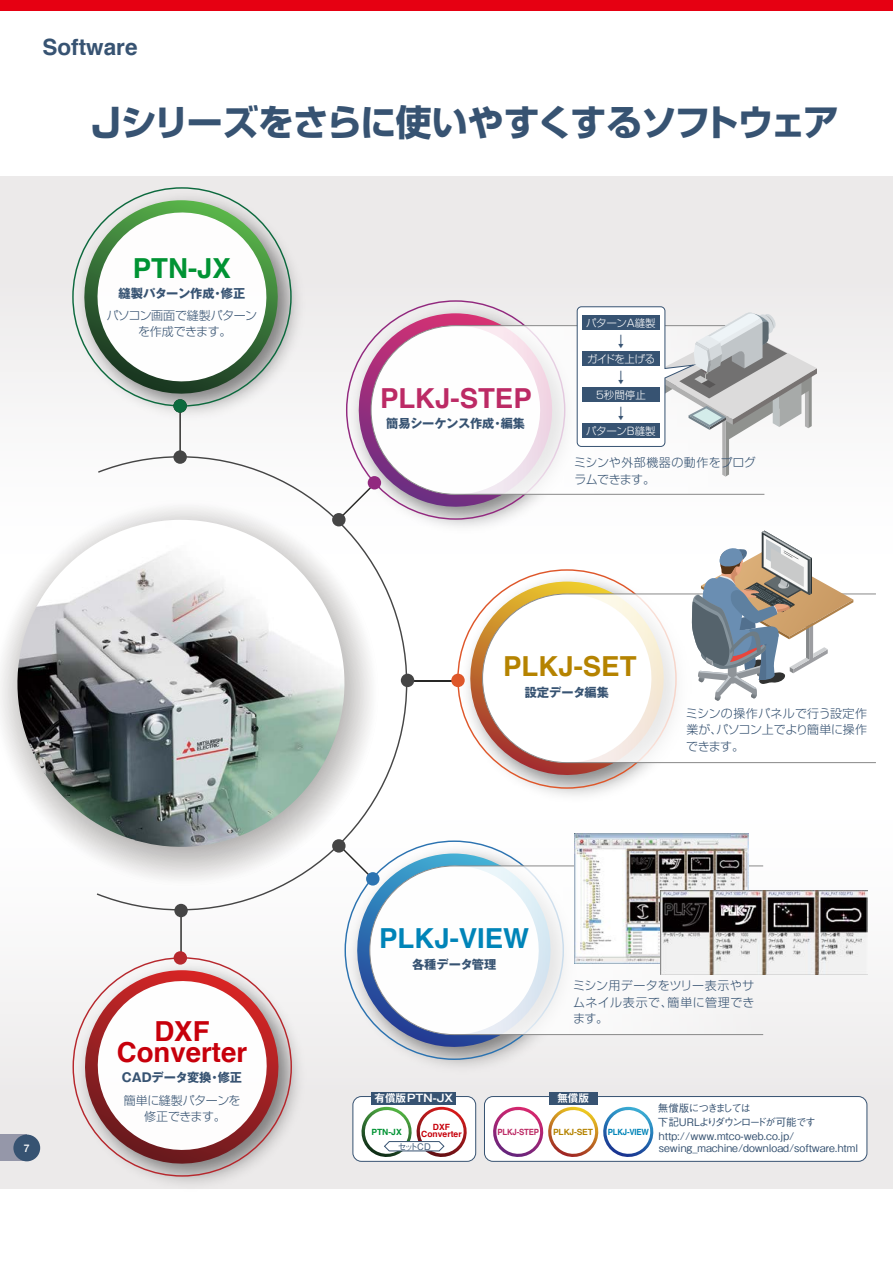
<style>
.page{position:relative;width:893px;height:1263px;background:#fff}
.page>*{position:absolute;margin:0;border:0;box-sizing:border-box;transform-origin:0 0}
.t1{font:700 36px "Shin Go Pro";letter-spacing:-.04em;color:#375372}
.t2{font:700 27.6px/20.4px "Helvetica";color:#c7000b;text-align:center}
.t3{font:700 27.6px "Helvetica";color:#0084b8}
.t4{font:700 27.6px "Helvetica";color:#bc2a65}
.t5{font:700 27.6px "Helvetica";color:#b58300}
.t6{font:700 27.6px "Helvetica";color:#009333}
.t7{font:700 22.5px "Helvetica";color:#375372}
.t8{font:300 15px "Shin Go Pro";color:#375372}
.t9{font:700 12.3px "Gothic MB101 Pro";color:#375372}
.t10{font:700 12.3px "Gothic MB101 Pro";letter-spacing:-.02em;color:#375372}
.t11{font:300 12px/16.5px "Shin Go Pro";letter-spacing:-.02em;color:#375372;text-align:justify}
.t12{font:500 10.5px/13.6px "Gothic BBB Pro";color:#375372}
.t13{font:300 10.5px "Shin Go Pro";letter-spacing:-.035em;color:#fff}
.t14{font:700 10.5px "Gothic MB101 Pro De";color:#fff}
.t15{font:300 10.5px "Shin Go Pro";letter-spacing:-.06em;color:#fff}
.t16{font:500 10.5px "Helvetica Neue";color:#fff}
.t17{font:500 9px "Gothic BBB Pro";letter-spacing:-.16em;color:#375372}
.t18{font:700 8.55px/7.1px "Helvetica";color:#c7000b;text-align:center}
.t19{font:700 8.55px "Helvetica";letter-spacing:-.025em;color:#bc2a65;scale:.92 1}
.t20{font:700 8.55px "Helvetica";letter-spacing:-.025em;color:#0084b8;scale:.92 1}
.t21{font:700 8.55px "Helvetica";letter-spacing:-.025em;color:#b58300}
.t22{font:700 8.55px "Helvetica";color:#009333}
.s1{font-size:39.6px}
</style>
<div class="page">
<div style="left:0;top:177px;width:893px;height:1011px;background:linear-gradient(to bottom,#f7f6f6,#f5f5f5)"></div>
<img style="left:67px;top:183px;width:245px;height:245px">
<img style="left:453px;top:565px;width:245px;height:244px">
<img style="left:340px;top:836px;width:245px;height:245px">
<img style="left:68px;top:953px;width:244px;height:236px">
<img style="left:342px;top:296px;width:244px;height:245px">
<svg style="left:0;top:500px;width:97px;height:385px"></svg>
<svg style="left:97px;top:456px;width:310px;height:454px"></svg>
<svg style="left:457px;top:569px;width:220px;height:220px"></svg>
<svg style="left:346px;top:300px;width:219px;height:220px;background:#e8e1e6"></svg>
<svg style="left:72px;top:187px;width:220px;height:220px"></svg>
<svg style="left:345px;top:840px;width:219px;height:220px"></svg>
<svg style="left:73px;top:957px;width:219px;height:220px;fill:#f6f6f6"></svg>
<svg style="left:337px;top:313px;width:227px;height:208px"></svg>
<hr style="left:408px;top:680px;width:50px;height:2px;background:#1d1d1b">
<svg style="left:339px;top:845px;width:224px;height:214px"></svg>
<hr style="left:180px;top:910px;width:2px;height:48px;background:#1d1d1b">
<hr style="left:179px;top:406px;width:2px;height:52px;background:#1d1d1b">
<svg style="left:173px;top:450px;width:14px;height:14px"></svg>
<div style="left:332px;top:513px;width:14px;height:13px;background:#454545;border-radius:50%"></div>
<svg style="left:368px;top:476px;width:13px;height:13px"></svg>
<div style="left:173px;top:399px;width:14px;height:14px;background:#0d6a3e;border-radius:50%"></div>
<svg style="left:401px;top:674px;width:13px;height:13px"></svg>
<svg style="left:451px;top:674px;width:14px;height:13px"></svg>
<svg style="left:366px;top:872px;width:13px;height:13px"></svg>
<div style="left:174px;top:904px;width:14px;height:13px;background:#454545;border-radius:50%"></div>
<svg style="left:174px;top:951px;width:13px;height:14px"></svg>
<svg style="left:482px;top:593px;width:394px;height:170px"></svg>
<svg style="left:369px;top:865px;width:395px;height:170px"></svg>
<svg style="left:370px;top:325px;width:395px;height:170px"></svg>
<img style="left:0;top:520px;width:367px;height:350px">
<svg style="left:576px;top:306px;width:241px;height:171px"></svg>
<div style="left:582px;top:316px;width:78px;height:14px;background:#375372"></div>
<div style="left:582px;top:352px;width:78px;height:14px;background:#375372"></div>
<div style="left:582px;top:388px;width:78px;height:14px;background:#375372"></div>
<div style="left:582px;top:424px;width:78px;height:14px;background:#375372"></div>
<img style="left:575px;top:833px;width:173px;height:130px">
<img style="left:660px;top:891px;width:207px;height:84px">
<svg style="left:691px;top:531px;width:162px;height:170px"></svg>
<div style="left:353px;top:1096px;width:123px;height:65px;background:#fff;border-radius:9px"></div>
<div style="left:353px;top:1096px;width:123px;height:65px;border:1px solid #375372;border-radius:9px"></div>
<div style="left:484px;top:1096px;width:383px;height:65px;background:#fff;border-radius:9px"></div>
<div style="left:484px;top:1096px;width:383px;height:65px;border:1px solid #375372;border-radius:9px"></div>
<svg style="left:490px;top:1107px;width:166px;height:53px"></svg>
<svg style="left:358px;top:1106px;width:112px;height:54px"></svg>
<div style="left:372px;top:1092px;width:84px;height:12px;background:#375372"></div>
<div style="left:549px;top:1092px;width:48px;height:12px;background:#375372"></div>
<div style="left:0;top:0;width:893px;height:10px;background:#e60012"></div>
<div style="left:0;top:1134px;width:27px;height:27px;background:#9597a9"></div>
<div style="left:13px;top:1134px;width:27px;height:27px;background:#375372;border-radius:50%"></div>
<h3 class="t7" style="left:43px;top:29px;width:97px">Software</h3>
<h1 class="t1" style="left:92px;top:94px;width:749px"><span class="s1">J</span>シリーズをさらに使いやすくするソフトウェア</h1>
<h2 class="t6" style="left:133px;top:246px;width:100px">PTN-JX</h2>
<p class="t9" style="left:119px;top:283px;width:128px">縫製パターン作成・修正</p>
<p class="t11" style="left:107px;top:306px;width:152px;text-align:center">パソコン画面で縫製パターンを作成できます。</p>
<h2 class="t4" style="left:380px;top:376px;width:153px">PLKJ-STEP</h2>
<p class="t10" style="left:386px;top:413px;width:141px">簡易シーケンス作成・編集</p>
<p class="t13" style="left:586px;top:314px;width:71px">パターンA縫製</p>
<p class="t8" style="left:614px;top:329px;width:16px">↓</p>
<p class="t15" style="left:587px;top:350px;width:70px">ガイドを上げる</p>
<p class="t8" style="left:614px;top:365px;width:16px">↓</p>
<p class="t13" style="left:595px;top:386px;width:53px">５秒間停止</p>
<p class="t8" style="left:614px;top:401px;width:16px">↓</p>
<p class="t13" style="left:586px;top:422px;width:71px">パターンB縫製</p>
<p class="t11" style="left:574px;top:453px;width:183px">ミシンや外部機器の動作をプログラムできます。</p>
<h2 class="t5" style="left:503px;top:644px;width:135px">PLKJ-SET</h2>
<p class="t9" style="left:525px;top:682px;width:86px">設定データ編集</p>
<p class="t11" style="left:686px;top:703px;width:183px">ミシンの操作パネルで行う設定作業が、パソコン上でより簡単に操作できます。</p>
<p class="t16" style="left:24px;top:1139px;width:7px">7</p>
<h2 class="t2" style="left:117px;top:1021px;width:132px">DXF<br>Converter</h2>
<p class="t9" style="left:122px;top:1067px;width:122px">CADデータ変換・修正</p>
<p class="t11" style="left:124px;top:1090px;width:118px;text-align:center">簡単に縫製パターンを修正できます。</p>
<h2 class="t3" style="left:379px;top:916px;width:152px">PLKJ-VIEW</h2>
<p class="t9" style="left:412px;top:954px;width:86px">各種データ管理</p>
<p class="t11" style="left:573px;top:976px;width:183px">ミシン用データをツリー表示やサムネイル表示で、簡単に管理できます。</p>
<p class="t14" style="left:374px;top:1089px;width:80px">有償版PTN-JX</p>
<p class="t14" style="left:557px;top:1089px;width:33px">無償版</p>
<p class="t12" style="left:658px;top:1100px;width:159px">無償版につきましては<br>下記URLよりダウンロードが可能ですhttp://www.mtco-web.co.jp/</p>
<p class="t22" style="left:371px;top:1125px;width:32px">PTN-JX</p>
<p class="t18" style="left:421px;top:1124px;width:42px">DXF<br>Converter</p>
<p class="t19" style="left:497px;top:1125px;width:47px">PLKJ-STEP</p>
<p class="t21" style="left:553px;top:1125px;width:41px">PLKJ-SET</p>
<p class="t20" style="left:608px;top:1125px;width:46px">PLKJ-VIEW</p>
<p class="t17" style="left:397px;top:1139px;width:35px">セットCD</p>
<p class="t12" style="left:659px;top:1139px;width:201px">sewing_machine/download/software.html</p>
</div>
